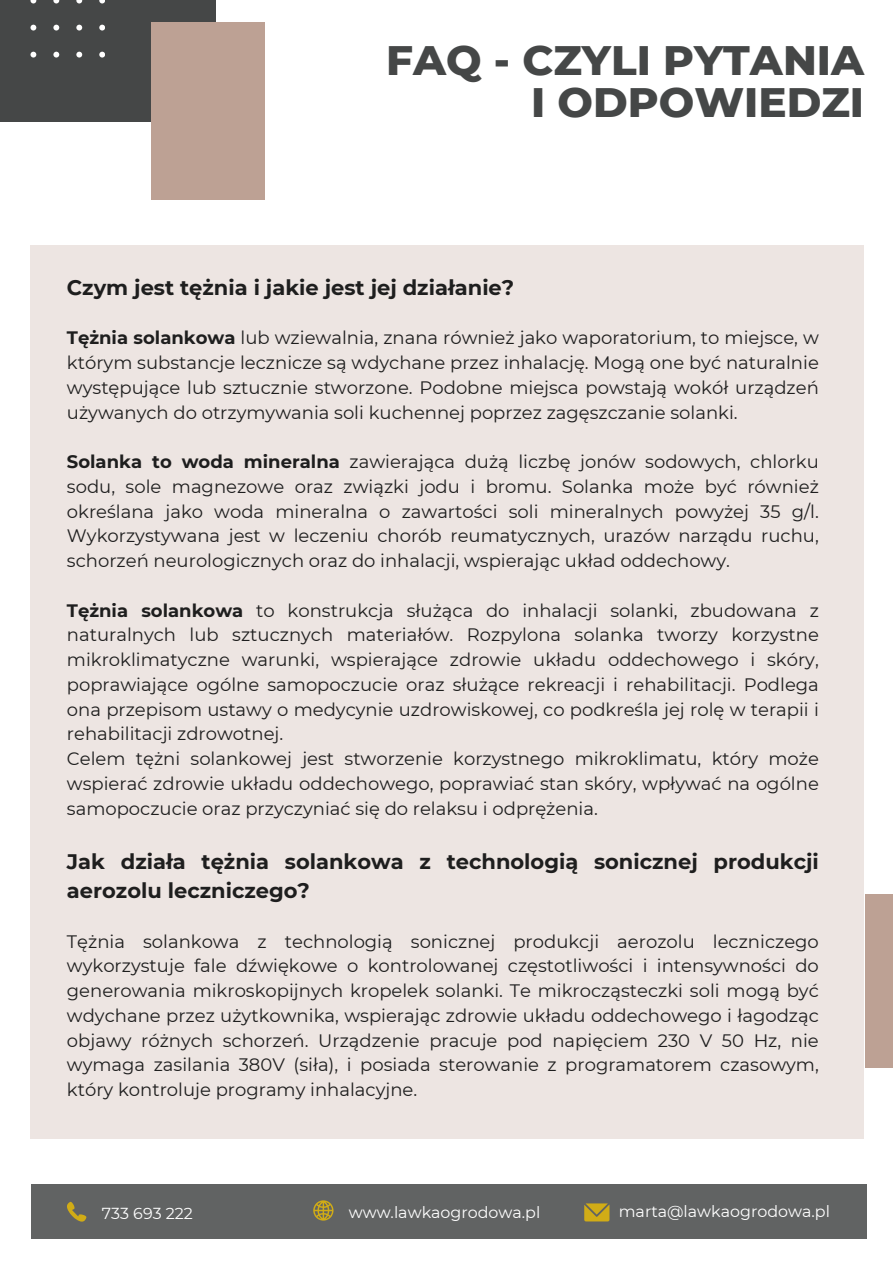
<style>
.page{position:relative;width:893px;height:1264px;background:#fff}
.page>*{position:absolute;margin:0;border:0;box-sizing:border-box;transform-origin:0 0}
.t1{font:800 42px/41.7px "Montserrat";color:#454747;text-align:right}
.t2{font:700 21px/29.2px "Montserrat";color:#1e1e1e}
.t3{font:18px/24.8px "Montserrat";color:#1e1e1e;text-align:justify}
.t4{font:15.9px "Montserrat";color:#fff}
.s1{font-weight:700}
</style>
<div class="page">
<div style="left:0;top:0;width:216px;height:121px;background:#454747"></div>
<div style="left:151px;top:22px;width:114px;height:177px;background:#bda194"></div>
<div style="left:865px;top:894px;width:27px;height:173px;background:#bda194"></div>
<svg style="left:30px;top:0;width:75px;height:57px"></svg>
<div style="left:31px;top:1184px;width:835px;height:54px;background:#616363"></div>
<svg style="left:313px;top:1200px;width:20px;height:20px"></svg>
<svg style="left:67px;top:1201px;width:19px;height:20px"></svg>
<svg style="left:584px;top:1203px;width:25px;height:18px"></svg>
<div style="left:30px;top:245px;width:833px;height:893px;background:#ede5e2"></div>
<p class="t1" style="left:386px;top:39px;width:479px">FAQ - CZYLI PYTANIA<br>I ODPOWIEDZI</p>
<h3 class="t2" style="left:67px;top:272px;width:449px">Czym jest tężnia i jakie jest jej działanie?</h3>
<h3 class="t3" style="left:67px;top:325px;width:753px"><span class="s1">Tężnia solankowa</span> lub wziewalnia, znana również jako waporatorium, to miejsce, w którym substancje lecznicze są wdychane przez inhalację. Mogą one być naturalnie występujące lub sztucznie stworzone. Podobne miejsca powstają wokół urządzeń używanych do otrzymywania soli kuchennej poprzez zagęszczanie solanki.</h3>
<h2 class="t3" style="left:67px;top:449px;width:753px"><span class="s1">Solanka to woda mineralna</span> zawierająca dużą liczbę jonów sodowych, chlorku sodu, sole magnezowe oraz związki jodu i bromu. Solanka może być również określana jako woda mineralna o zawartości soli mineralnych powyżej 35 g/l.<br>Wykorzystywana jest w leczeniu chorób reumatycznych, urazów narządu ruchu, schorzeń neurologicznych oraz do inhalacji, wspierając układ oddechowy.</h2>
<h3 class="t3" style="left:67px;top:598px;width:753px;text-align:left"><span class="s1">Tężnia solankowa</span> to konstrukcja służąca do inhalacji solanki, zbudowana z naturalnych lub sztucznych materiałów. Rozpylona solanka tworzy korzystne mikroklimatyczne warunki, wspierające zdrowie układu oddechowego i skóry, poprawiające ogólne samopoczucie oraz służące rekreacji i rehabilitacji. Podlega ona przepisom ustawy o medycynie uzdrowiskowej, co podkreśla jej rolę w terapii i rehabilitacji zdrowotnej.<br>Celem tężni solankowej jest stworzenie korzystnego mikroklimatu, który może wspierać zdrowie układu oddechowego, poprawiać stan skóry, wpływać na ogólne samopoczucie oraz przyczyniać się do relaksu i odprężenia.</h3>
<p class="t2" style="left:67px;top:846px;width:753px">Jak działa tężnia solankowa z technologią sonicznej produkcji aerozolu leczniczego?</p>
<p class="t3" style="left:67px;top:928px;width:753px">Tężnia solankowa z technologią sonicznej produkcji aerozolu leczniczego wykorzystuje fale dźwiękowe o kontrolowanej częstotliwości i intensywności do generowania mikroskopijnych kropelek solanki. Te mikrocząsteczki soli mogą być wdychane przez użytkownika, wspierając zdrowie układu oddechowego i łagodząc objawy różnych schorzeń. Urządzenie pracuje pod napięciem 230 V 50 Hz, nie wymaga zasilania 380V (siła), i posiada sterowanie z programatorem czasowym, który kontroluje programy inhalacyjne.</p>
<h3 class="t4" style="left:102px;top:1203px;width:93px">733 693 222</h3>
<h2 class="t4" style="left:349px;top:1202px;width:193px">www.lawkaogrodowa.pl</h2>
<h1 class="t4" style="left:618px;top:1201px;width:213px">marta@lawkaogrodowa.pl</h1>
</div>
